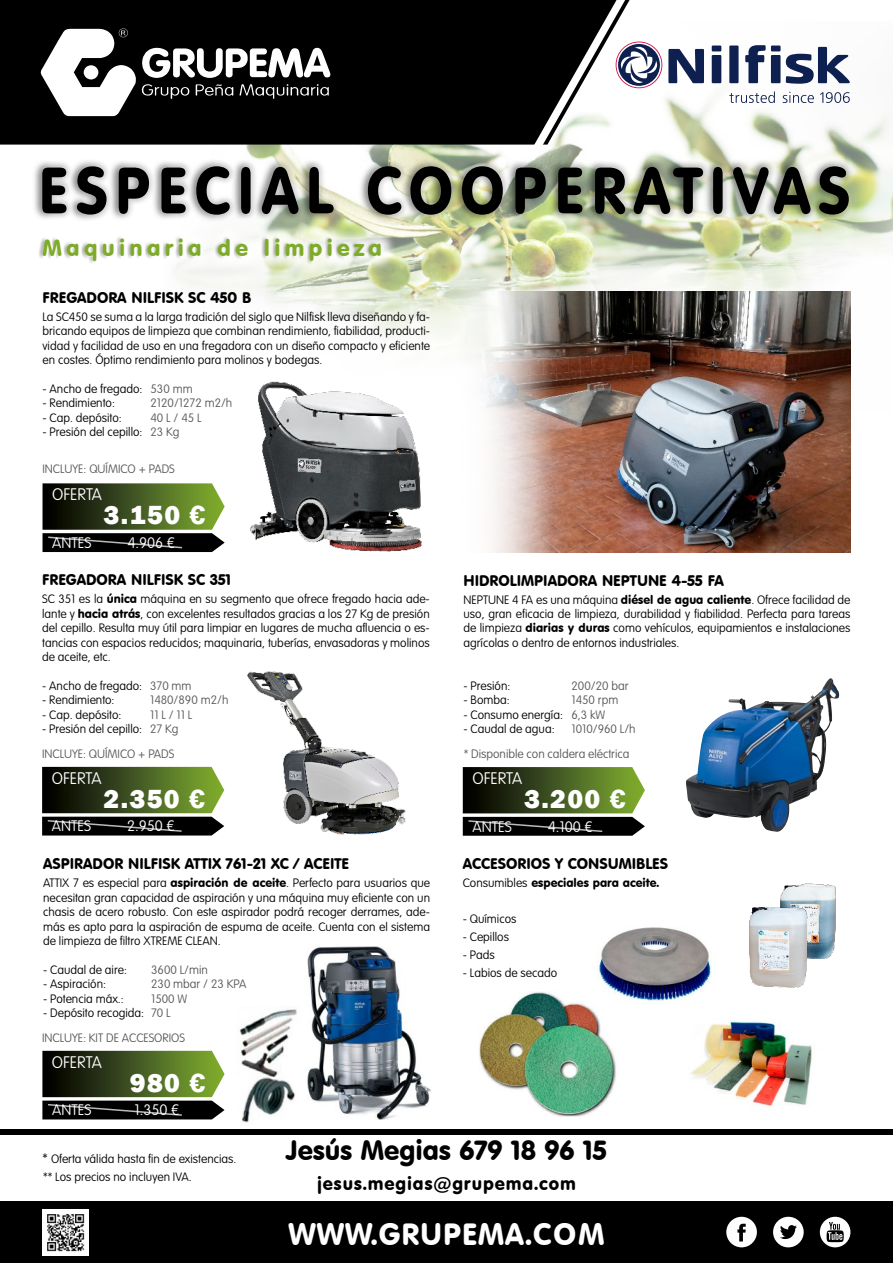
<style>
.page{position:relative;width:893px;height:1263px;background:#fff}
.page>*{position:absolute;margin:0;border:0;box-sizing:border-box;transform-origin:0 0}
.t1{font:64.35px "VAG Rounded BT";letter-spacing:.125em;color:#000;scale:.91 1}
.t2{font:30px "VAG Rounded BT";letter-spacing:.03em;color:#fff}
.t3{font:800 27px "Franklin Gothic";letter-spacing:.05em;color:#fff}
.t4{font:27px "VAG Rounded BT";color:#000}
.t5{font:22.5px "VAG Rounded BT";letter-spacing:.19em;color:#7eab2a}
.t6{font:18px "VAG Rounded BT";letter-spacing:.05em;color:#000}
.t7{font:100 16.5px "VAG Rounded Std";color:#fff}
.t8{font:15px "VAG Rounded BT";color:#000}
.t9{font:100 15px "VAG Rounded Std";color:#fff}
.t10{font:100 12px/14.4px "VAG Rounded Std";color:#000;text-align:justify}
.t11{font:100 12px "VAG Rounded Std";color:#575756}
.t12{font:12px "VAG Rounded BT";color:#000}
.s1{color:#575756}
.s2{font-weight:600}
.s3{font-family:"VAG Rounded BT";font-weight:400}
.s4{font-family:"VAG Rounded Std";font-weight:100}
.s5{font-size:13.5px}
</style>
<div class="page">
<img style="left:179px;top:45px;width:714px;height:368px">
<div style="left:0;top:0;width:520px;height:145px;background:#000"></div>
<svg style="left:142px;top:84px;width:47px;height:15px"></svg>
<svg style="left:196px;top:84px;width:37px;height:12px"></svg>
<svg style="left:240px;top:84px;width:89px;height:15px"></svg>
<svg style="left:142px;top:48px;width:188px;height:30px"></svg>
<svg style="left:41px;top:28px;width:95px;height:88px"></svg>
<div style="left:729px;top:46px;width:9px;height:37px;background:#0e2050"></div>
<svg style="left:668px;top:49px;width:36px;height:34px"></svg>
<div style="left:712px;top:55px;width:9px;height:28px;background:#0e2050"></div>
<div style="left:771px;top:55px;width:9px;height:28px;background:#0e2050"></div>
<div style="left:712px;top:46px;width:9px;height:5px;background:#0e2050"></div>
<div style="left:771px;top:46px;width:10px;height:5px;background:#0e2050"></div>
<svg style="left:745px;top:45px;width:21px;height:38px"></svg>
<svg style="left:786px;top:47px;width:64px;height:37px"></svg>
<svg style="left:520px;top:0;width:142px;height:157px"></svg>
<svg style="left:729px;top:91px;width:46px;height:12px"></svg>
<svg style="left:783px;top:92px;width:31px;height:11px"></svg>
<svg style="left:820px;top:92px;width:30px;height:11px"></svg>
<div style="left:0;top:1129px;width:893px;height:5px;background:#000"></div>
<div style="left:0;top:1201px;width:893px;height:62px;background:#000"></div>
<img style="left:43px;top:1209px;width:45px;height:46px">
<div style="left:31px;top:157px;width:815px;height:68px;background:#000;opacity:.37"></div>
<div style="left:27px;top:223px;width:370px;height:54px;background:#fff;opacity:.86"></div>
<div style="left:39px;top:235px;width:340px;height:31px;background:#000;opacity:.39"></div>
<img style="left:463px;top:291px;width:387px;height:262px">
<img style="left:247px;top:671px;width:159px;height:164px">
<svg style="left:42px;top:767px;width:182px;height:68px;background:#404e2a"></svg>
<img style="left:240px;top:352px;width:201px;height:200px">
<svg style="left:43px;top:483px;width:182px;height:69px;background:#414f2c"></svg>
<svg style="left:463px;top:767px;width:182px;height:69px;background:#414e2b"></svg>
<svg style="left:42px;top:1051px;width:183px;height:68px;background:#414e2b"></svg>
<svg style="left:726px;top:1217px;width:31px;height:30px"></svg>
<svg style="left:773px;top:1217px;width:31px;height:30px"></svg>
<svg style="left:820px;top:1217px;width:30px;height:30px"></svg>
<img style="left:307px;top:946px;width:124px;height:173px">
<img style="left:479px;top:992px;width:138px;height:124px">
<img style="left:780px;top:883px;width:56px;height:76px">
<img style="left:596px;top:927px;width:115px;height:79px">
<img style="left:749px;top:900px;width:68px;height:88px">
<img style="left:690px;top:1021px;width:122px;height:85px">
<img style="left:239px;top:1009px;width:58px;height:114px">
<img style="left:686px;top:679px;width:143px;height:153px">
<h1 class="t1" style="left:39px;top:150px;width:893px">ESPECIAL COOPERATIVAS</h1>
<h3 class="t5" style="left:43px;top:234px;width:341px">Maquinaria de limpieza</h3>
<p class="t8" style="left:43px;top:288px;width:210px">FREGADORA NILFISK SC 450 B</p>
<p class="t10" style="left:43px;top:310px;width:389px">La SC450 se suma a la larga tradición del siglo que Nilfisk lleva diseñando y fa&shy;bricando equipos de limpieza que combinan rendimiento, fiabilidad, producti&shy;vidad y facilidad de uso en una fregadora con un diseño compacto y eficiente en costes. Óptimo rendimiento para molinos y bodegas.</p>
<p class="t10" style="left:43px;top:382px;width:152px">- Ancho de fregado: <span class="s1">530 mm</span></p>
<p class="t10" style="left:43px;top:396px;width:74px">- Rendimiento:</p>
<p class="t11" style="left:151px;top:396px;width:83px">2120/1272 m2/h</p>
<p class="t10" style="left:43px;top:411px;width:81px">- Cap. depósito:</p>
<p class="t11" style="left:151px;top:410px;width:53px">40 L / 45 L</p>
<p class="t10" style="left:43px;top:425px;width:139px">- Presión del cepillo: <span class="s1">23 Kg</span></p>
<p class="t11" style="left:43px;top:462px;width:134px">INCLUYE: QUÍMICO + PADS</p>
<p class="t7" style="left:52px;top:485px;width:51px">OFERTA</p>
<p class="t3" style="left:104px;top:498px;width:103px">3.150 <span class="s2">€</span></p>
<p class="t9" style="left:52px;top:534px;width:41px">ANTES</p>
<p class="t9" style="left:127px;top:534px;width:49px">4.906 €</p>
<p class="t8" style="left:42px;top:570px;width:191px">FREGADORA NILFISK SC 351</p>
<p class="t10" style="left:42px;top:592px;width:389px">SC 351 es la <span class="s3">única</span> máquina en su segmento que ofrece fregado hacia ade&shy;lante y <span class="s3">hacia atrás</span>, con excelentes resultados gracias a los 27 Kg de presión del cepillo. Resulta muy útil para limpiar en lugares de mucha afluencia o es&shy;tancias con espacios reducidos; maquinaria, tuberías, envasadoras y molinos de aceite, etc.</p>
<p class="t10" style="left:42px;top:679px;width:151px">- Ancho de fregado: <span class="s1">370 mm</span></p>
<p class="t10" style="left:42px;top:693px;width:74px">- Rendimiento:</p>
<p class="t11" style="left:150px;top:693px;width:80px">1480/890 m2/h</p>
<p class="t10" style="left:42px;top:707px;width:81px">- Cap. depósito:</p>
<p class="t11" style="left:150px;top:707px;width:44px">11 L / 11 L</p>
<p class="t10" style="left:42px;top:722px;width:138px">- Presión del cepillo: <span class="s1">27 Kg</span></p>
<p class="t7" style="left:52px;top:769px;width:51px">OFERTA</p>
<p class="t3" style="left:104px;top:781px;width:103px">2.350 <span class="s2">€</span></p>
<p class="t9" style="left:52px;top:817px;width:41px">ANTES</p>
<p class="t9" style="left:127px;top:817px;width:49px">2.950 €</p>
<p class="t8" style="left:463px;top:571px;width:262px">HIDROLIMPIADORA NEPTUNE 4-55 FA</p>
<p class="t10" style="left:463px;top:592px;width:388px">NEPTUNE 4 FA es una máquina <span class="s3">diésel de agua caliente</span>. Ofrece facilidad de uso, gran eficacia de limpieza, durabilidad y fiabilidad. Perfecta para tareas de limpieza <span class="s3">diarias y duras</span> como vehículos, equipamientos e instalaciones agrícolas o dentro de entornos industriales.</p>
<p class="t10" style="left:463px;top:679px;width:48px">- Presión:</p>
<p class="t11" style="left:571px;top:679px;width:59px">200/20 bar</p>
<p class="t10" style="left:463px;top:693px;width:48px">- Bomba:</p>
<p class="t11" style="left:571px;top:693px;width:48px">1450 rpm</p>
<p class="t10" style="left:463px;top:708px;width:143px">- Consumo energía: <span class="s1">6,3 kW</span></p>
<p class="t10" style="left:463px;top:722px;width:93px">- Caudal de agua:</p>
<p class="t11" style="left:571px;top:722px;width:66px">1010/960 L/h</p>
<p class="t11" style="left:42px;top:746px;width:134px">INCLUYE: QUÍMICO + PADS</p>
<p class="t11" style="left:464px;top:746px;width:167px">* Disponible con caldera eléctrica</p>
<p class="t7" style="left:472px;top:769px;width:51px">OFERTA</p>
<p class="t3" style="left:524px;top:781px;width:103px">3.200 <span class="s2">€</span></p>
<p class="t9" style="left:473px;top:818px;width:41px">ANTES</p>
<p class="t9" style="left:548px;top:818px;width:46px">4.100 €</p>
<p class="t8" style="left:43px;top:854px;width:307px">ASPIRADOR NILFISK ATTIX 761-21 XC / ACEITE</p>
<p class="t10" style="left:43px;top:876px;width:388px">ATTIX 7 es especial para <span class="s3">aspiración de aceite</span>. Perfecto para usuarios que necesitan gran capacidad de aspiración y una máquina muy eficiente con un chasis de acero robusto. Con este aspirador podrá recoger derrames, ade&shy;más es apto para la aspiración de espuma de aceite. Cuenta con el sistema de limpieza de filtro XTREME CLEAN.</p>
<p class="t10" style="left:43px;top:963px;width:85px">- Caudal de aire:</p>
<p class="t11" style="left:151px;top:963px;width:58px">3600 L/min</p>
<p class="t10" style="left:43px;top:977px;width:64px">- Aspiración:</p>
<p class="t11" style="left:151px;top:977px;width:97px">230 mbar / 23 KPA</p>
<p class="t10" style="left:43px;top:991px;width:82px">- Potencia máx.:</p>
<p class="t11" style="left:151px;top:991px;width:38px">1500 W</p>
<p class="t10" style="left:43px;top:1006px;width:129px">- Depósito recogida: <span class="s1">70 L</span></p>
<p class="t11" style="left:42px;top:1031px;width:144px">INCLUYE: KIT DE ACCESORIOS</p>
<p class="t7" style="left:52px;top:1052px;width:51px">OFERTA</p>
<p class="t3" style="left:130px;top:1065px;width:77px">980 <span class="s2">€</span></p>
<p class="t9" style="left:52px;top:1101px;width:41px">ANTES</p>
<p class="t9" style="left:135px;top:1101px;width:46px">1.350 €</p>
<p class="t8" style="left:463px;top:854px;width:207px">ACCESORIOS Y CONSUMIBLES</p>
<p class="t12" style="left:463px;top:875px;width:198px"><span class="s4">Consumibles</span> especiales para aceite.</p>
<p class="t10" style="left:463px;top:912px;width:55px">- Químicos</p>
<p class="t10" style="left:463px;top:930px;width:48px">- Cepillos</p>
<p class="t10" style="left:463px;top:948px;width:34px">- Pads</p>
<p class="t10" style="left:463px;top:966px;width:96px">- Labios de secado</p>
<p class="t10" style="left:43px;top:1152px;width:195px"><span class="s5">*</span> Oferta válida hasta fin de existencias.</p>
<p class="t10" style="left:43px;top:1170px;width:150px">** Los precios no incluyen IVA.</p>
<p class="t4" style="left:286px;top:1133px;width:323px">Jesús Megias 679 18 96 15</p>
<p class="t6" style="left:317px;top:1172px;width:260px">jesus.megias@grupema.com</p>
<p class="t2" style="left:288px;top:1215px;width:318px">WWW.GRUPEMA.COM</p>
</div>
